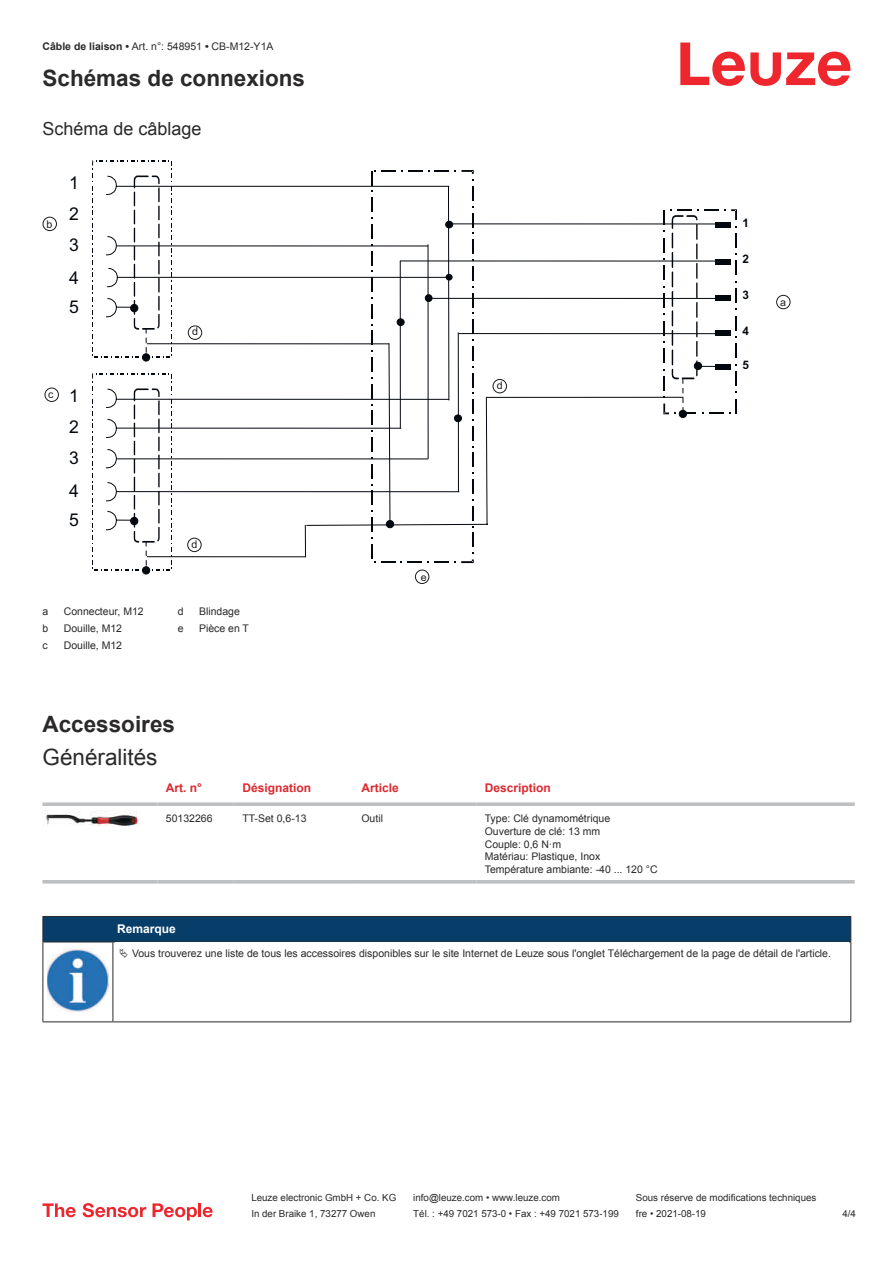
<style>
.page{position:relative;width:893px;height:1263px;background:#fff}
.page>*{position:absolute;margin:0;border:0;box-sizing:border-box;transform-origin:0 0}
.t1{font:700 22.5px "Arial";color:#2b292a}
.t2{font:22.5px "Arial";color:#2b292a}
.t3{font:18px "Arial";color:#2b292a}
.t4{font:17.55px/31px "Arial";color:#03080e;text-align:justify}
.t5{font:700 12px "Arial";color:#db2a30}
.t6{font:700 12px "Arial";color:#fff}
.t7{font:700 11.7px "Arial";color:#03080e}
.t8{font:10.65px "Arial";color:#1b1d1d}
.t9{font:10.5px/12.6px "Arial";color:#2b292a}
.t10{font:9.75px "Arial";color:#2b292a}
.s1{font-weight:700}
</style>
<div class="page">
<svg style="left:680px;top:43px;width:170px;height:43px"></svg>
<svg style="left:43px;top:883px;width:812px;height:1px"></svg>
<svg style="left:43px;top:802px;width:114px;height:4px"></svg>
<svg style="left:157px;top:802px;width:77px;height:4px"></svg>
<svg style="left:234px;top:802px;width:119px;height:4px"></svg>
<svg style="left:353px;top:802px;width:123px;height:4px"></svg>
<svg style="left:476px;top:802px;width:379px;height:4px;background:#c3c5c7"></svg>
<hr style="left:43px;top:880px;width:114px;height:3px;background:#bdbfc1">
<hr style="left:157px;top:880px;width:77px;height:3px;background:#bdbfc1">
<hr style="left:234px;top:880px;width:119px;height:3px;background:#bdbfc1">
<hr style="left:353px;top:880px;width:123px;height:3px;background:#bdbfc1">
<hr style="left:476px;top:880px;width:379px;height:3px;background:#bdbfc1">
<img style="left:43px;top:810px;width:96px;height:16px">
<div style="left:43px;top:916px;width:808px;height:26px;background:#063d69"></div>
<hr style="left:113px;top:941px;width:738px;height:1px;background:#2b292a">
<hr style="left:43px;top:942px;width:1px;height:75px;background:#2b292a">
<hr style="left:113px;top:942px;width:1px;height:75px;background:#2b292a">
<hr style="left:850px;top:942px;width:1px;height:75px;background:#2b292a">
<hr style="left:43px;top:1021px;width:70px;height:1px;background:#2b292a">
<hr style="left:113px;top:1021px;width:738px;height:1px;background:#2b292a">
<img style="left:47px;top:948px;width:61px;height:63px">
<svg style="left:43px;top:1203px;width:33px;height:14px"></svg>
<svg style="left:83px;top:1203px;width:63px;height:14px"></svg>
<svg style="left:153px;top:1203px;width:44px;height:17px"></svg>
<hr style="left:198px;top:1203px;width:3px;height:14px;background:#ed272d">
<svg style="left:203px;top:1207px;width:10px;height:10px"></svg>
<hr style="left:458px;top:333px;width:265px;height:1px;background:#03080e">
<hr style="left:451px;top:223px;width:267px;height:1px;background:#03080e">
<hr style="left:426px;top:298px;width:292px;height:1px;background:#03080e">
<div style="left:679px;top:410px;width:8px;height:7px;background:#03080e;border-radius:50%"></div>
<div style="left:679px;top:410px;width:8px;height:8px;border:1px solid #03080e;border-radius:50%"></div>
<hr style="left:486px;top:397px;width:197px;height:1px;background:#03080e">
<svg style="left:663px;top:209px;width:74px;height:206px"></svg>
<div style="left:694px;top:362px;width:8px;height:8px;background:#03080e;border-radius:50%"></div>
<div style="left:694px;top:362px;width:8px;height:8px;border:1px solid #03080e;border-radius:50%"></div>
<div style="left:142px;top:566px;width:8px;height:8px;border:1px solid #03080e;border-radius:50%"></div>
<hr style="left:400px;top:260px;width:318px;height:2px;background:#03080e">
<svg style="left:92px;top:160px;width:397px;height:413px"></svg>
<div style="left:386px;top:520px;width:8px;height:8px;background:#03080e;border-radius:50%"></div>
<div style="left:386px;top:520px;width:8px;height:8px;border:1px solid #03080e;border-radius:50%"></div>
<div style="left:43px;top:217px;width:14px;height:14px;border:1px solid #1b1d1d;border-radius:50%"></div>
<div style="left:44px;top:387px;width:15px;height:15px;border:1px solid #1b1d1d;border-radius:50%"></div>
<div style="left:188px;top:325px;width:14px;height:15px;border:1px solid #1b1d1d;border-radius:50%"></div>
<div style="left:187px;top:538px;width:15px;height:14px;border:1px solid #1b1d1d;border-radius:50%"></div>
<div style="left:776px;top:295px;width:15px;height:14px;border:1px solid #1b1d1d;border-radius:50%"></div>
<div style="left:493px;top:379px;width:14px;height:14px;border:1px solid #1b1d1d;border-radius:50%"></div>
<div style="left:415px;top:570px;width:14px;height:14px;border:1px solid #1b1d1d;border-radius:50%"></div>
<p class="t9" style="left:43px;top:41px;width:232px"><span class="s1">Câble de liaison •</span> Art. n°: 548951 <span class="s1">•</span> CB-M12-Y1A</p>
<h1 class="t1" style="left:43px;top:70px;width:264px">Schémas de connexions</h1>
<h2 class="t3" style="left:43px;top:122px;width:161px">Schéma de câblage</h2>
<p class="t8" style="left:46px;top:218px;width:7px">b</p>
<h3 class="t4" style="left:69px;top:167px;width:11px">1<br>2<br>3</h3>
<h3 class="t4" style="left:69px;top:263px;width:11px;line-height:29.1px">4<br>5</h3>
<p class="t8" style="left:48px;top:389px;width:7px">c</p>
<h3 class="t4" style="left:69px;top:381px;width:11px">1<br>2<br>3</h3>
<h3 class="t4" style="left:69px;top:476px;width:11px;line-height:29px">4<br>5</h3>
<p class="t9" style="left:43px;top:606px;width:7px">a</p>
<p class="t9" style="left:64px;top:606px;width:81px">Connecteur, M12</p>
<p class="t9" style="left:43px;top:623px;width:7px">b</p>
<p class="t9" style="left:64px;top:623px;width:60px">Douille, M12</p>
<p class="t9" style="left:43px;top:640px;width:7px">c</p>
<p class="t9" style="left:64px;top:640px;width:60px">Douille, M12</p>
<p class="t8" style="left:192px;top:326px;width:7px">d</p>
<p class="t8" style="left:191px;top:538px;width:7px">d</p>
<p class="t9" style="left:178px;top:606px;width:7px">d</p>
<p class="t9" style="left:199px;top:606px;width:42px">Blindage</p>
<p class="t9" style="left:178px;top:623px;width:7px">e</p>
<p class="t9" style="left:199px;top:623px;width:52px">Pièce en T</p>
<p class="t8" style="left:497px;top:379px;width:7px">d</p>
<p class="t8" style="left:421px;top:571px;width:7px">e</p>
<h1 class="t1" style="left:43px;top:715px;width:134px">Accessoires</h1>
<h1 class="t2" style="left:43px;top:749px;width:117px">Généralités</h1>
<p class="t5" style="left:166px;top:783px;width:38px">Art. n°</p>
<p class="t5" style="left:242px;top:783px;width:70px">Désignation</p>
<p class="t5" style="left:361px;top:783px;width:39px">Article</p>
<p class="t5" style="left:485px;top:783px;width:68px">Description</p>
<p class="t9" style="left:166px;top:813px;width:48px">50132266</p>
<p class="t9" style="left:242px;top:813px;width:66px">TT-Set 0,6-13</p>
<p class="t9" style="left:361px;top:813px;width:23px">Outil</p>
<p class="t9" style="left:485px;top:813px;width:174px">Type: Clé dynamométrique<br>Ouverture de clé: 13 mm<br>Couple: 0,6 N·m<br>Matériau: Plastique, Inox<br>Température ambiante: -40 ... 120 °C</p>
<p class="t7" style="left:742px;top:216px;width:8px">1</p>
<p class="t7" style="left:742px;top:252px;width:8px">2</p>
<p class="t7" style="left:742px;top:288px;width:8px">3</p>
<p class="t7" style="left:742px;top:324px;width:8px">4</p>
<p class="t7" style="left:742px;top:358px;width:8px">5</p>
<p class="t8" style="left:780px;top:296px;width:7px">a</p>
<p class="t6" style="left:117px;top:925px;width:60px">Remarque</p>
<p class="t9" style="left:132px;top:948px;width:700px">Vous trouverez une liste de tous les accessoires disponibles sur le site Internet de Leuze sous l'onglet Téléchargement de la page de détail de l'article.</p>
<p class="t10" style="left:251px;top:1194px;width:146px">Leuze electronic GmbH + Co. KG</p>
<p class="t10" style="left:413px;top:1194px;width:148px">info@leuze.com • www.leuze.com</p>
<p class="t10" style="left:636px;top:1194px;width:182px">Sous réserve de modifications techniques</p>
<p class="t10" style="left:251px;top:1210px;width:126px">In der Braike 1, 73277 Owen</p>
<p class="t10" style="left:413px;top:1210px;width:207px">Tél. : +49 7021 573-0 • Fax : +49 7021 573-199</p>
<p class="t10" style="left:636px;top:1210px;width:72px">fre • 2021-08-19</p>
<p class="t10" style="left:842px;top:1210px;width:15px">4 /4</p>
</div>
